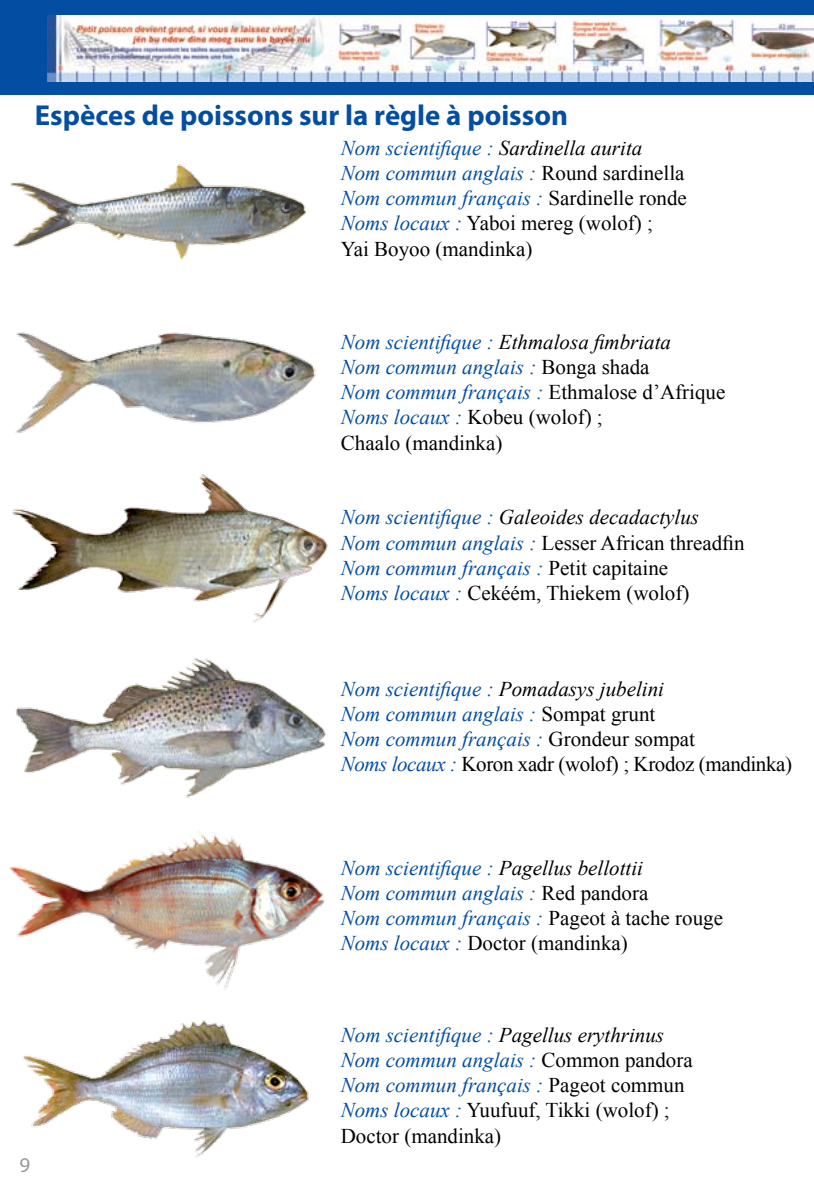
<style>
.page{position:relative;width:814px;height:1191px;background:#fff}
.page>*{position:absolute;margin:0;border:0;box-sizing:border-box;transform-origin:0 0}
.t1{font:700 28.88px "Myriad Pro";color:#034ea2}
.t2{font:italic 21px/25.2px "Times New Roman";color:#034ea2}
.t3{font:21px/25.2px "Times New Roman";color:#000}
.t4{font:21px "Myriad Pro";color:#97999c}
.s1{font-style:italic;color:#034ea2}
.s2{font-style:italic}
.s3{color:#000}
.s4{font-style:normal;color:#000}
</style>
<div class="page">
<div style="left:0;top:0;width:814px;height:94px;background:#034ea2"></div>
<img style="left:47px;top:15px;width:767px;height:67px">
<img style="left:15px;top:332px;width:301px;height:101px">
<img style="left:23px;top:1020px;width:286px;height:138px">
<img style="left:9px;top:831px;width:316px;height:159px">
<img style="left:10px;top:164px;width:297px;height:95px">
<img style="left:16px;top:657px;width:310px;height:141px">
<img style="left:12px;top:474px;width:316px;height:149px">
<h1 class="t1" style="left:35px;top:96px;width:534px">Espèces de poissons sur la règle à poisson</h1>
<p class="t3" style="left:341px;top:135px;width:347px"><span class="s1">Nom scientifique :</span> <span class="s2">Sardinella aurita </span><span class="s1">Nom commun anglais :</span> Round sardinella <span class="s1">Nom commun français :</span> Sardinelle ronde <span class="s1">Noms locaux :</span> Yaboi mereg (wolof) ;<br>Yai Boyoo (mandinka)</p>
<p class="t2" style="left:341px;top:329px;width:386px">Nom scientifique : <span class="s3">Ethmalosa fimbriata<br></span>Nom commun anglais : <span class="s4">Bonga shada<br></span>Nom commun français : <span class="s4">Ethmalose d’Afrique<br></span>Noms locaux : <span class="s4">Kobeu (wolof) ;<br>Chaalo (mandinka)</span></p>
<p class="t2" style="left:341px;top:504px;width:405px">Nom scientifique : <span class="s3">Galeoides decadactylus<br></span>Nom commun anglais : <span class="s4">Lesser African threadfin </span>Nom commun français : <span class="s4">Petit capitaine<br></span>Noms locaux : <span class="s4">Cekéém, Thiekem (wolof)</span></p>
<p class="t2" style="left:341px;top:675px;width:452px">Nom scientifique : <span class="s3">Pomadasys jubelini<br></span>Nom commun anglais : <span class="s4">Sompat grunt<br></span>Nom commun français : <span class="s4">Grondeur sompat<br></span>Noms locaux : <span class="s4">Koron xadr (wolof) ; Krodoz (mandinka)</span></p>
<p class="t2" style="left:341px;top:854px;width:384px">Nom scientifique : <span class="s3">Pagellus bellottii<br></span>Nom commun anglais : <span class="s4">Red pandora<br></span>Nom commun français : <span class="s4">Pageot à tache rouge </span>Noms locaux : <span class="s4">Doctor (mandinka)</span></p>
<p class="t4" style="left:19px;top:1152px;width:12px">9</p>
<p class="t2" style="left:341px;top:1021px;width:353px">Nom scientifique : <span class="s3">Pagellus erythrinus </span>Nom commun anglais : <span class="s4">Common pandora </span>Nom commun français : <span class="s4">Pageot commun </span>Noms locaux : <span class="s4">Yuufuuf, Tikki (wolof) ; Doctor (mandinka)</span></p>
</div>
